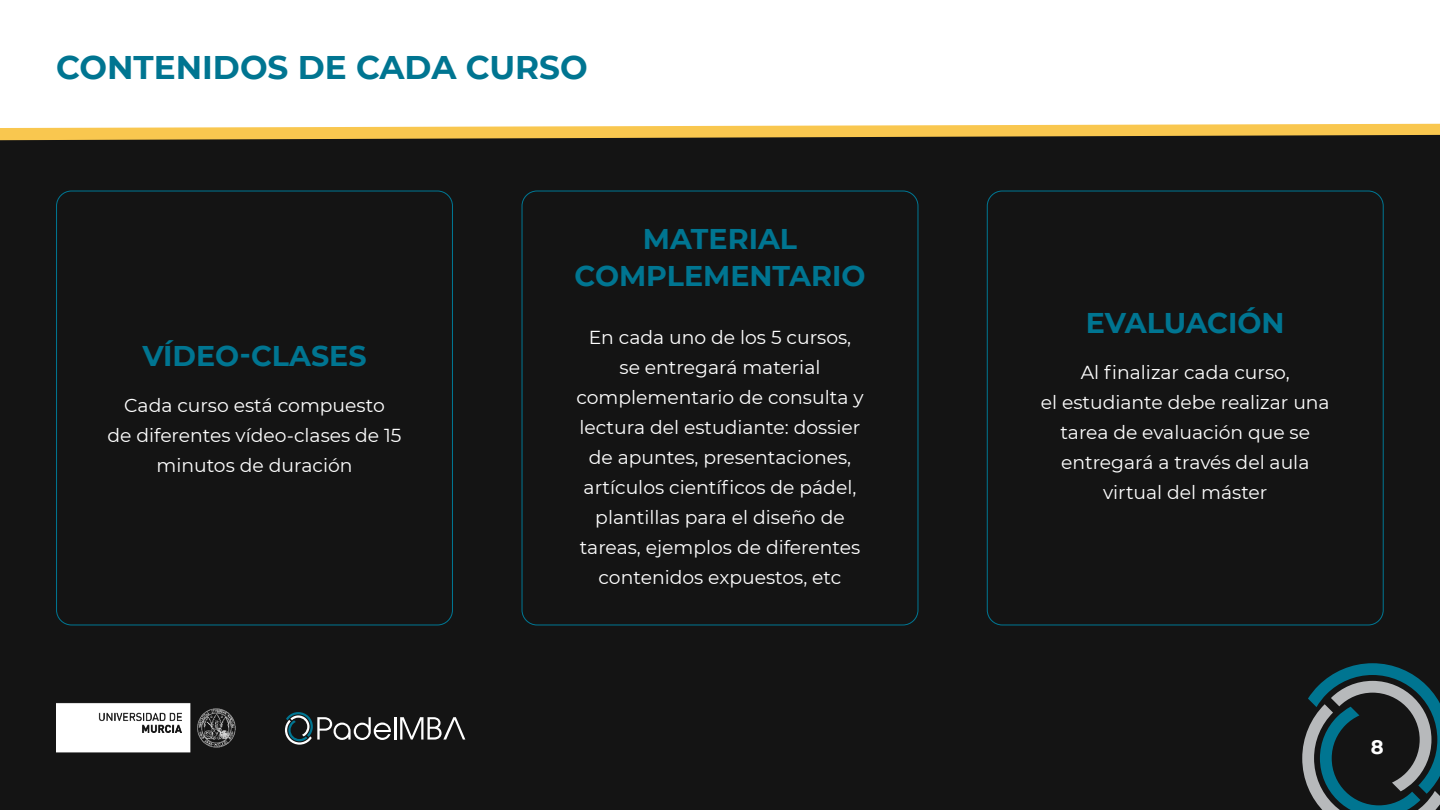
<style>
.page{position:relative;width:1440px;height:810px;background:#fff}
.page>*{position:absolute;margin:0;border:0;box-sizing:border-box;transform-origin:0 0}
.t1{font:700 32.7px "Montserrat";color:#007591}
.t2{font:700 28.5px/36.8px "Montserrat";color:#007591;text-align:center}
.t3{font:700 19.5px "Montserrat";color:#fff}
.t4{font:18.75px/30px "Montserrat";color:#fff;text-align:center}
</style>
<div class="page">
<div style="left:0;top:132px;width:1440px;height:678px;background:#141414"></div>
<svg style="left:285px;top:712px;width:106px;height:33px"></svg>
<hr style="left:394px;top:717px;width:2px;height:23px;background:#fff">
<svg style="left:400px;top:717px;width:65px;height:23px"></svg>
<img style="left:56px;top:703px;width:180px;height:50px">
<svg style="left:1302px;top:663px;width:138px;height:147px"></svg>
<svg style="left:0;top:124px;width:1440px;height:16px"></svg>
<h1 class="t1" style="left:56px;top:50px;width:533px">CONTENIDOS DE CADA CURSO</h1>
<h2 class="t2" style="left:142px;top:336px;width:226px">VÍDEO-CLASES</h2>
<p class="t4" style="left:107px;top:389px;width:296px">Cada curso está compuesto<br>de diferentes vídeo-clases de 15 minutos de duración</p>
<h2 class="t2" style="left:575px;top:220px;width:292px">MATERIAL<br>COMPLEMENTARIO</h2>
<p class="t4" style="left:576px;top:322px;width:289px">En cada uno de los 5 cursos, se entregará material complementario de consulta y lectura del estudiante: dossier de apuntes, presentaciones, artículos científicos de pádel, plantillas para el diseño de tareas, ejemplos de diferentes contenidos expuestos, etc</p>
<h2 class="t2" style="left:1086px;top:305px;width:200px">EVALUACIÓN</h2>
<p class="t4" style="left:1041px;top:357px;width:290px">Al finalizar cada curso,<br>el estudiante debe realizar una tarea de evaluación que se entregará a través del aula virtual del máster</p>
<p class="t3" style="left:1371px;top:736px;width:14px">8</p>
</div>
